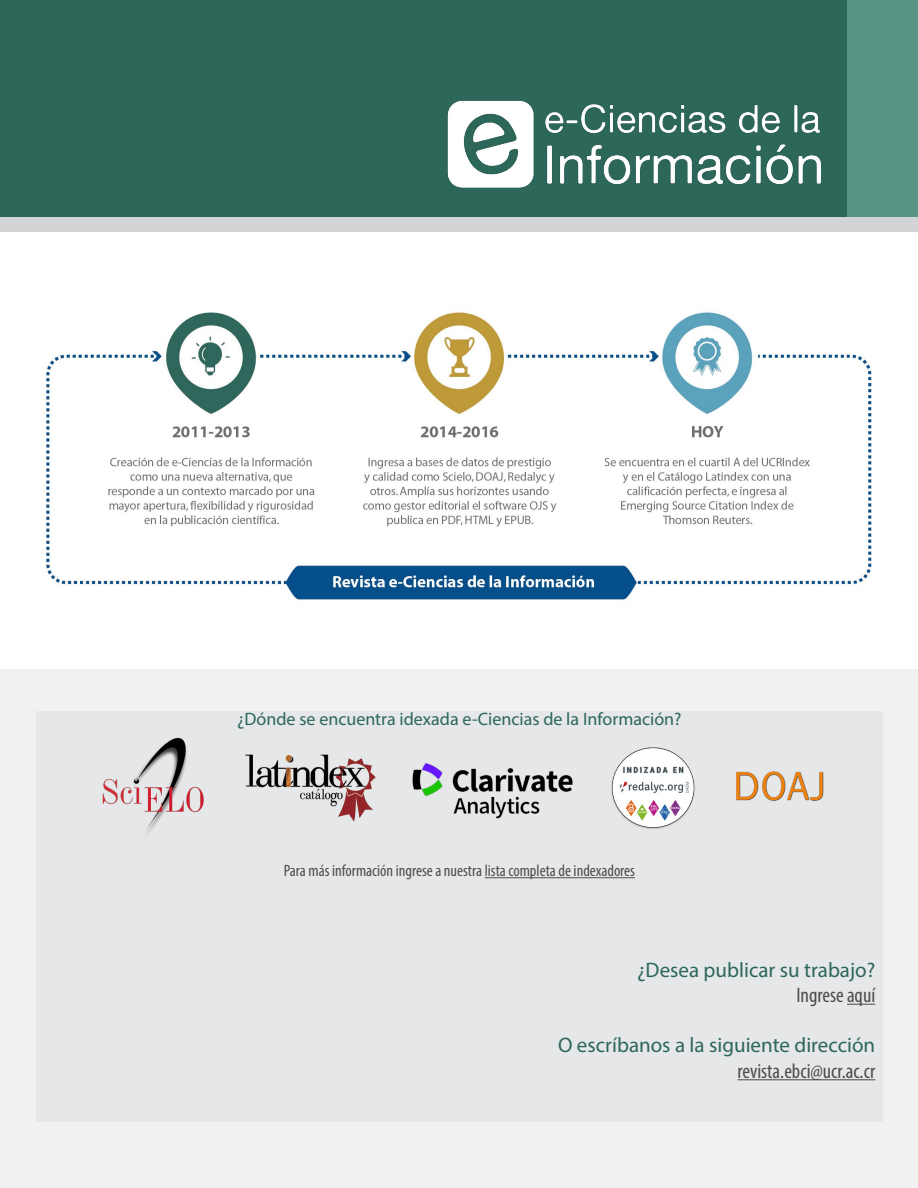
<style>
.page{position:relative;width:918px;height:1188px;background:#fff}
.page>*{position:absolute;margin:0;border:0;box-sizing:border-box;transform-origin:0 0}
.t1{font:21px "Myriad Pro";color:#2c6759}
.t2{font:condensed 21px "Myriad Pro";color:#4d4d4f}
.t3{font:18px "Myriad Pro";color:#2c6759}
.t4{font:condensed 16.5px "Myriad Pro";color:#4d4d4f}
</style>
<div class="page">
<div style="left:1px;top:217px;width:917px;height:15px;background:#d1d3d4"></div>
<div style="left:1px;top:0;width:917px;height:217px;background:#2c6759"></div>
<div style="left:848px;top:0;width:70px;height:217px;background:#589486"></div>
<div style="left:0;top:669px;width:918px;height:519px;background:#f1f1f2"></div>
<img style="left:447px;top:100px;width:374px;height:88px">
<img style="left:45px;top:312px;width:827px;height:288px">
<div style="left:36px;top:711px;width:847px;height:411px;background:#e6e7e8"></div>
<hr style="left:485px;top:877px;width:150px;height:1px;background:#4d4d4f">
<svg style="left:847px;top:1004px;width:28px;height:1px"></svg>
<hr style="left:738px;top:1079px;width:137px;height:1px;background:#4d4d4f">
<img style="left:736px;top:771px;width:88px;height:30px">
<img style="left:611px;top:747px;width:84px;height:82px">
<img style="left:246px;top:754px;width:130px;height:68px">
<img style="left:412px;top:763px;width:161px;height:56px">
<img style="left:102px;top:737px;width:102px;height:96px">
<p class="t3" style="left:237px;top:708px;width:446px">¿Dónde se encuentra idexada e-Ciencias de la Información?</p>
<p class="t4" style="left:284px;top:861px;width:353px">Para más información ingrese a nuestra lista completa de indexadores</p>
<p class="t1" style="left:637px;top:957px;width:240px">¿Desea publicar su trabajo?</p>
<p class="t2" style="left:796px;top:982px;width:80px">Ingrese aquí</p>
<p class="t1" style="left:558px;top:1032px;width:319px">O escríbanos a la siguiente dirección</p>
<p class="t2" style="left:738px;top:1058px;width:139px">revista.ebci@ucr.ac.cr</p>
</div>
